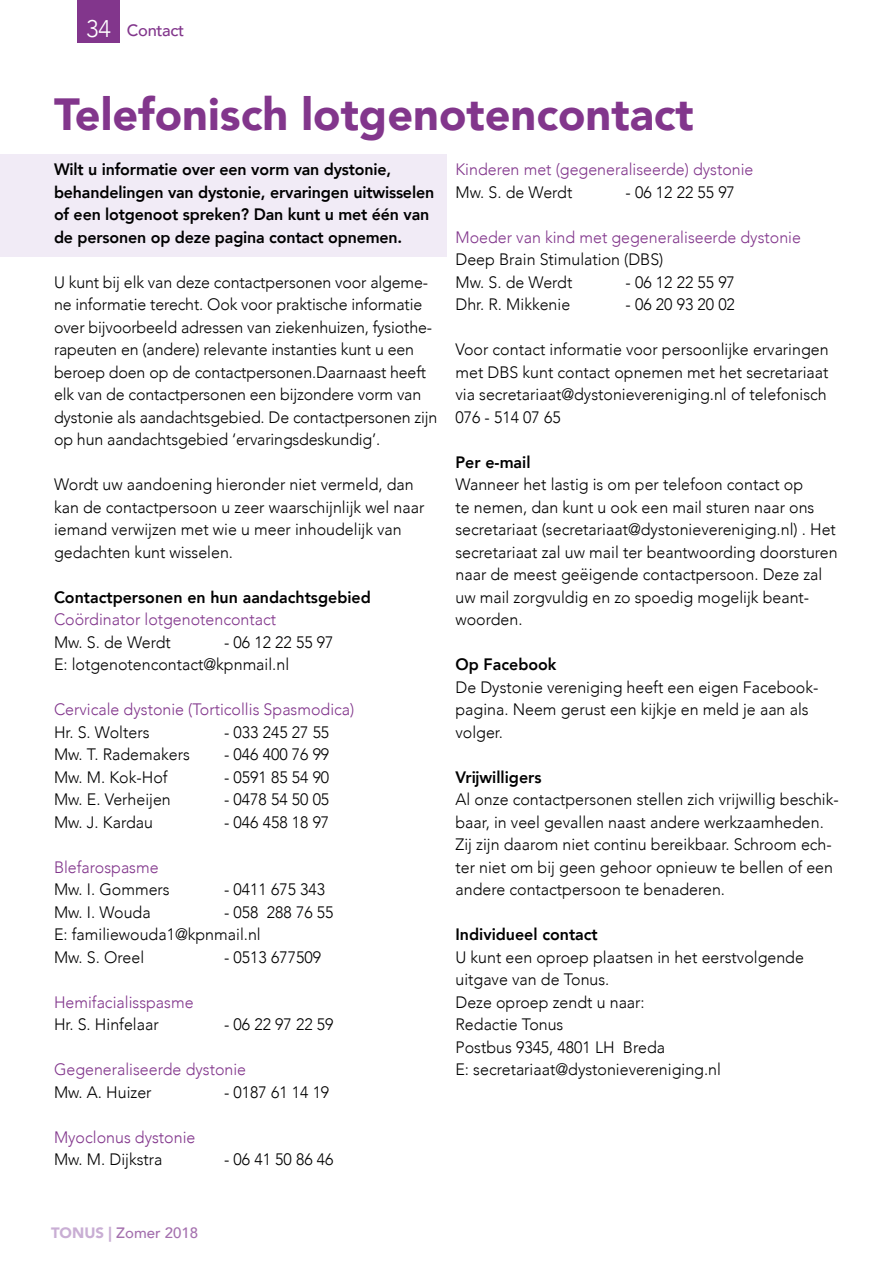
<style>
.page{position:relative;width:893px;height:1263px;background:#fff}
.page>*{position:absolute;margin:0;border:0;box-sizing:border-box;transform-origin:0 0}
.t1{font:900 45px "Avenir";color:#82368c}
.t2{font:300 16.5px/22.5px "Avenir";color:#000}
.t3{font:800 16.5px/22.5px "Avenir";letter-spacing:-.01em;color:#000}
.t4{font:300 16.5px "Avenir";color:#82368c}
.t5{font:500 16.5px "Avenir";letter-spacing:-.02em;color:#82368c}
.t6{font:500 15px "Avenir";color:#a470ae}
.s1{font-weight:300;font-size:24px;color:#fff}
.s2{font-weight:900;color:#c9aed4}
</style>
<div class="page">
<div style="left:77px;top:0;width:43px;height:43px;background:#82368c"></div>
<div style="left:0;top:154px;width:446px;height:103px;background:#f1ebf6"></div>
<p class="t5" style="left:86px;top:16px;width:100px"><span class="s1">34</span> Contact</p>
<h1 class="t1" style="left:54px;top:76px;width:641px">Telefonisch lotgenotencontact</h1>
<p class="t3" style="left:54px;top:158px;width:382px">Wilt u informatie over een vorm van dystonie, behandelingen van dystonie, ervaringen uitwisselen of een lotgenoot spreken? Dan kunt u met één van de personen op deze pagina contact opnemen.</p>
<p class="t2" style="left:54px;top:271px;width:385px">U kunt bij elk van deze contactpersonen voor algeme&shy;ne informatie terecht. Ook voor praktische informatie over bijvoorbeeld adressen van ziekenhuizen, fysiothe&shy;rapeuten en (andere) relevante instanties kunt u een beroep doen op de contactpersonen.Daarnaast heeft elk van de contactpersonen een bijzondere vorm van dystonie als aandachtsgebied. De contactpersonen zijn op hun aandachtsgebied ‘ervaringsdeskundig’.</p>
<p class="t2" style="left:54px;top:473px;width:372px">Wordt uw aandoening hieronder niet vermeld, dan kan de contactpersoon u zeer waarschijnlijk wel naar iemand verwijzen met wie u meer inhoudelijk van gedachten kunt wisselen.</p>
<p class="t3" style="left:54px;top:586px;width:318px">Contactpersonen en hun aandachtsgebied</p>
<p class="t4" style="left:54px;top:610px;width:224px">Coördinator lotgenotencontact</p>
<p class="t2" style="left:54px;top:631px;width:118px">Mw. S. de Werdt</p>
<p class="t4" style="left:455px;top:160px;width:300px">Kinderen met (gegeneraliseerde) dystonie</p>
<p class="t2" style="left:455px;top:181px;width:118px">Mw. S. de Werdt</p>
<p class="t2" style="left:626px;top:181px;width:111px">- 06 12 22 55 97</p>
<p class="t4" style="left:455px;top:227px;width:347px">Moeder van kind met gegeneraliseerde dystonie</p>
<p class="t2" style="left:455px;top:248px;width:209px">Deep Brain Stimulation (DBS)<br>Mw. S. de Werdt</p>
<p class="t2" style="left:626px;top:271px;width:111px">- 06 12 22 55 97</p>
<p class="t2" style="left:455px;top:293px;width:116px">Dhr. R. Mikkenie</p>
<p class="t2" style="left:626px;top:293px;width:111px">- 06 20 93 20 02</p>
<p class="t2" style="left:455px;top:338px;width:375px;text-align:justify">Voor contact informatie voor persoonlijke ervaringen met DBS kunt contact opnemen met het secretariaat via secretariaat@dystonievereniging.nl of telefonisch 076 - 514 07 65</p>
<p class="t3" style="left:455px;top:451px;width:76px">Per e-mail</p>
<p class="t2" style="left:455px;top:473px;width:384px">Wanneer het lastig is om per telefoon contact op<br>te nemen, dan kunt u ook een mail sturen naar ons secretariaat (secretariaat@dystonievereniging.nl) . Het secretariaat zal uw mail ter beantwoording doorsturen naar de meest geëigende contactpersoon. Deze zal uw mail zorgvuldig en zo spoedig mogelijk beant&shy;woorden.</p>
<p class="t3" style="left:455px;top:653px;width:103px">Op Facebook</p>
<p class="t2" style="left:455px;top:676px;width:364px">De Dystonie vereniging heeft een eigen Facebook&shy;pagina. Neem gerust een kijkje en meld je aan als volger.</p>
<p class="t3" style="left:455px;top:766px;width:88px">Vrijwilligers</p>
<p class="t2" style="left:455px;top:788px;width:385px">Al onze contactpersonen stellen zich vrijwillig beschik&shy;baar, in veel gevallen naast andere werkzaamheden.<br>Zij zijn daarom niet continu bereikbaar. Schroom ech&shy;ter niet om bij geen gehoor opnieuw te bellen of een andere contactpersoon te benaderen.</p>
<p class="t3" style="left:455px;top:923px;width:144px">Individueel contact</p>
<p class="t2" style="left:455px;top:946px;width:350px">U kunt een oproep plaatsen in het eerstvolgende uitgave van de Tonus.<br>Deze oproep zendt u naar:<br>Redactie Tonus<br>Postbus 9345, 4801 LH Breda<br>E: secretariaat@dystonievereniging.nl</p>
<p class="t2" style="left:54px;top:631px;width:281px;text-indent:170px">- 06 12 22 55 97<br>E: lotgenotencontact@kpnmail.nl</p>
<p class="t4" style="left:54px;top:700px;width:302px">Cervicale dystonie (Torticollis Spasmodica)</p>
<p class="t2" style="left:54px;top:721px;width:97px">Hr. S. Wolters</p>
<p class="t2" style="left:224px;top:721px;width:107px">- 033 245 27 55</p>
<p class="t2" style="left:54px;top:743px;width:137px">Mw. T. Rademakers</p>
<p class="t2" style="left:224px;top:743px;width:107px">- 046 400 76 99</p>
<p class="t2" style="left:54px;top:766px;width:115px">Mw. M. Kok-Hof</p>
<p class="t2" style="left:224px;top:766px;width:107px">- 0591 85 54 90</p>
<p class="t2" style="left:54px;top:788px;width:118px">Mw. E. Verheijen</p>
<p class="t2" style="left:224px;top:788px;width:107px">- 0478 54 50 05</p>
<p class="t2" style="left:54px;top:811px;width:101px">Mw. J. Kardau</p>
<p class="t2" style="left:224px;top:811px;width:107px">- 046 458 18 97</p>
<p class="t4" style="left:54px;top:857px;width:106px">Blefarospasme</p>
<p class="t2" style="left:54px;top:878px;width:117px">Mw. I. Gommers</p>
<p class="t2" style="left:224px;top:878px;width:103px">- 0411 675 343</p>
<p class="t2" style="left:54px;top:901px;width:98px">Mw. I. Wouda</p>
<p class="t2" style="left:54px;top:901px;width:281px;text-indent:170px">- 058 288 76 55<br>E: familiewouda1@kpnmail.nl<br>Mw. S. Oreel</p>
<p class="t2" style="left:224px;top:946px;width:98px">- 0513 677509</p>
<p class="t4" style="left:54px;top:992px;width:141px">Hemifacialisspasme</p>
<p class="t2" style="left:54px;top:1013px;width:106px">Hr. S. Hinfelaar</p>
<p class="t2" style="left:224px;top:1013px;width:111px">- 06 22 97 22 59</p>
<p class="t4" style="left:54px;top:1060px;width:194px">Gegeneraliseerde dystonie</p>
<p class="t2" style="left:54px;top:1081px;width:99px">Mw. A. Huizer</p>
<p class="t2" style="left:224px;top:1081px;width:107px">- 0187 61 14 19</p>
<p class="t4" style="left:54px;top:1127px;width:143px">Myoclonus dystonie</p>
<p class="t2" style="left:54px;top:1148px;width:110px">Mw. M. Dijkstra</p>
<p class="t2" style="left:224px;top:1148px;width:111px">- 06 41 50 86 46</p>
<p class="t6" style="left:51px;top:1219px;width:149px"><span class="s2">TONUS |</span> Zomer 2018</p>
</div>
